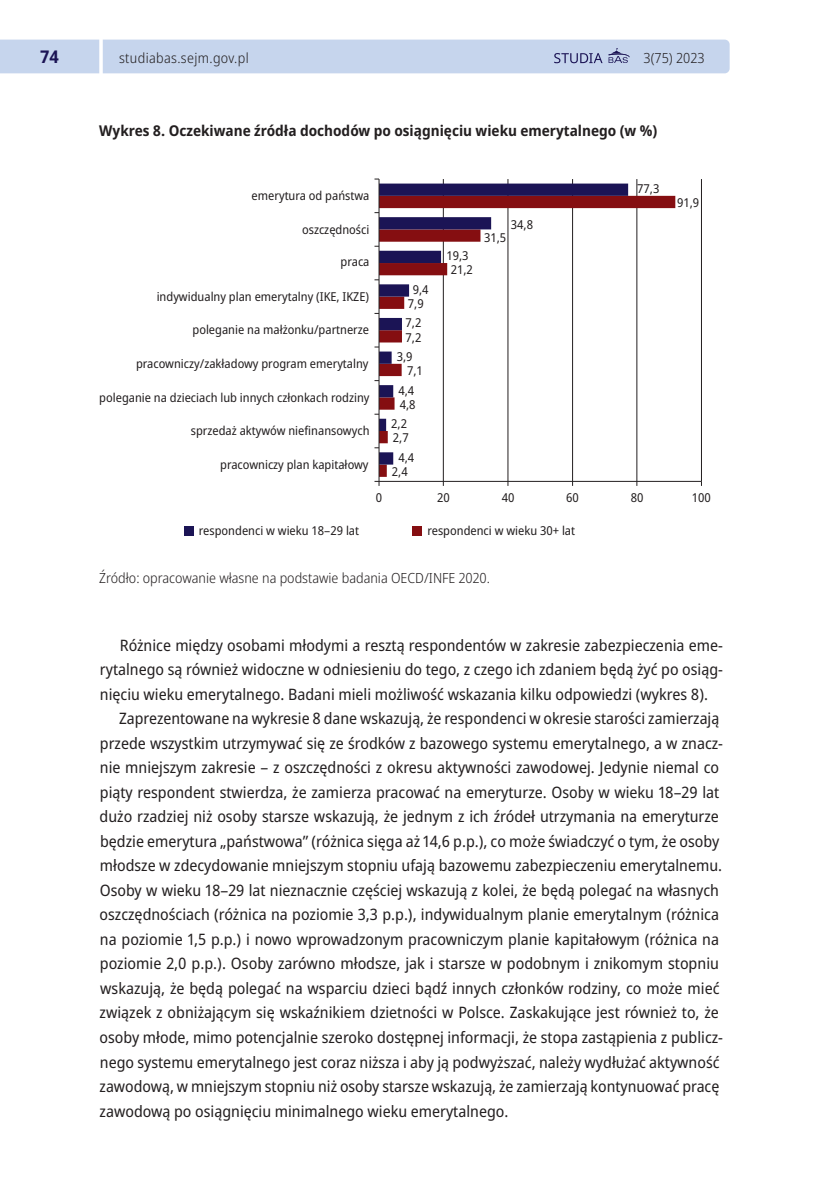
<style>
.page{position:relative;width:819px;height:1191px;background:#fff}
.page>*{position:absolute;margin:0;border:0;box-sizing:border-box;transform-origin:0 0}
.t1{font:700 semi-condensed 17.5px "Noto Sans";color:#1b1455}
.t2{font:semi-condensed 15.75px "Noto Sans";color:#231f20}
.t3{font:700 semi-condensed 14.88px "Noto Sans";color:#231f20}
.t4{font:300 semi-condensed 14px "Noto Sans";color:#231f20}
.t5{font:300 semi-condensed 14px "Noto Sans";letter-spacing:.025em;color:#231f20}
.t6{font:semi-condensed 12.25px "Noto Sans";color:#231f20}
</style>
<div class="page">
<div style="left:0;top:40px;width:729px;height:33px;background:#c6d5ed"></div>
<hr style="left:99px;top:0;width:4px;height:112px;background:#fff">
<hr style="left:701px;top:179px;width:1px;height:302px;background:#231f20">
<hr style="left:636px;top:179px;width:1px;height:302px;background:#231f20">
<hr style="left:572px;top:179px;width:1px;height:302px;background:#231f20">
<hr style="left:507px;top:179px;width:1px;height:302px;background:#231f20">
<hr style="left:443px;top:179px;width:1px;height:302px;background:#231f20">
<svg style="left:380px;top:196px;width:295px;height:281px"></svg>
<svg style="left:380px;top:184px;width:248px;height:280px"></svg>
<hr style="left:379px;top:481px;width:322px;height:1px;background:#231f20">
<hr style="left:379px;top:179px;width:1px;height:302px;background:#231f20">
<svg style="left:374px;top:481px;width:6px;height:5px"></svg>
<div style="left:184px;top:525px;width:10px;height:10px;background:#1b1455"></div>
<div style="left:412px;top:525px;width:10px;height:10px;background:#850e11"></div>
<p class="t1" style="left:40px;top:44px;width:20px">74</p>
<p class="t5" style="left:119px;top:48px;width:131px">studiabas.sejm.gov.pl</p>
<p class="t4" style="left:643px;top:48px;width:63px">3(75) 2023</p>
<p class="t3" style="left:99px;top:120px;width:559px">Wykres 8. Oczekiwane źródła dochodów po osiągnięciu wieku emerytalnego (w %)</p>
<p class="t6" style="left:252px;top:187px;width:119px">emerytura od państwa</p>
<p class="t6" style="left:302px;top:221px;width:69px">oszczędności</p>
<p class="t6" style="left:340px;top:253px;width:30px">praca</p>
<p class="t6" style="left:157px;top:288px;width:214px">indywidualny plan emerytalny (IKE, IKZE)</p>
<p class="t6" style="left:192px;top:321px;width:178px">poleganie na małżonku/partnerze</p>
<p class="t6" style="left:136px;top:355px;width:234px">pracowniczy/zakładowy program emerytalny</p>
<p class="t6" style="left:99px;top:388px;width:272px">poleganie na dzieciach lub innych członkach rodziny</p>
<p class="t6" style="left:191px;top:422px;width:180px">sprzedaż aktywów niefinansowych</p>
<p class="t6" style="left:220px;top:456px;width:150px">pracowniczy plan kapitałowy</p>
<p class="t6" style="left:412px;top:281px;width:17px">9,4</p>
<p class="t6" style="left:408px;top:295px;width:17px">7,9</p>
<p class="t6" style="left:405px;top:314px;width:17px">7,2</p>
<p class="t6" style="left:405px;top:328px;width:17px">7,2</p>
<p class="t6" style="left:397px;top:348px;width:17px">3,9</p>
<p class="t6" style="left:407px;top:362px;width:17px">7,1</p>
<p class="t6" style="left:398px;top:381px;width:17px">4,4</p>
<p class="t6" style="left:399px;top:396px;width:17px">4,8</p>
<p class="t6" style="left:391px;top:415px;width:17px">2,2</p>
<p class="t6" style="left:393px;top:429px;width:17px">2,7</p>
<p class="t6" style="left:398px;top:449px;width:17px">4,4</p>
<p class="t6" style="left:392px;top:463px;width:17px">2,4</p>
<p class="t6" style="left:446px;top:247px;width:24px">19,3</p>
<p class="t6" style="left:451px;top:261px;width:24px">21,2</p>
<p class="t6" style="left:511px;top:215px;width:24px">34,8</p>
<p class="t6" style="left:484px;top:229px;width:24px">31,5</p>
<p class="t6" style="left:637px;top:180px;width:24px">77,3</p>
<p class="t6" style="left:677px;top:194px;width:24px">91,9</p>
<p class="t6" style="left:376px;top:488px;width:8px">0</p>
<p class="t6" style="left:437px;top:488px;width:14px">20</p>
<p class="t6" style="left:502px;top:488px;width:14px">40</p>
<p class="t6" style="left:566px;top:488px;width:14px">60</p>
<p class="t6" style="left:630px;top:488px;width:14px">80</p>
<p class="t6" style="left:691px;top:488px;width:21px">100</p>
<p class="t6" style="left:199px;top:521px;width:162px">respondenci w wieku 18–29 lat</p>
<p class="t6" style="left:427px;top:521px;width:149px">respondenci w wieku 30+ lat</p>
<p class="t4" style="left:99px;top:568px;width:392px">Źródło: opracowanie własne na podstawie badania OECD/INFE 2020.</p>
<p class="t2" style="left:120px;top:634px;width:604px">Różnice między osobami młodymi a resztą respondentów w zakresie zabezpieczenia eme-</p>
<p class="t2" style="left:100px;top:658px;width:624px">rytalnego są również widoczne w odniesieniu do tego, z czego ich zdaniem będą żyć po osiąg-</p>
<p class="t2" style="left:100px;top:683px;width:609px">nięciu wieku emerytalnego. Badani mieli możliwość wskazania kilku odpowiedzi (wykres 8).</p>
<p class="t2" style="left:119px;top:707px;width:601px">Zaprezentowane na wykresie 8 dane wskazują, że respondenci w okresie starości zamierzają</p>
<p class="t2" style="left:100px;top:732px;width:624px">przede wszystkim utrzymywać się ze środków z bazowego systemu emerytalnego, a w znacz-</p>
<p class="t2" style="left:100px;top:756px;width:620px">nie mniejszym zakresie – z oszczędności z okresu aktywności zawodowej. Jedynie niemal co</p>
<p class="t2" style="left:100px;top:781px;width:620px">piąty respondent stwierdza, że zamierza pracować na emeryturze. Osoby w wieku 18–29 lat</p>
<p class="t2" style="left:100px;top:805px;width:621px">dużo rzadziej niż osoby starsze wskazują, że jednym z ich źródeł utrzymania na emeryturze</p>
<p class="t2" style="left:100px;top:830px;width:620px">będzie emerytura „państwowa” (różnica sięga aż 14,6 p.p.), co może świadczyć o tym, że osoby</p>
<p class="t2" style="left:100px;top:854px;width:623px">młodsze w zdecydowanie mniejszym stopniu ufają bazowemu zabezpieczeniu emerytalnemu.</p>
<p class="t2" style="left:100px;top:879px;width:620px">Osoby w wieku 18–29 lat nieznacznie częściej wskazują z kolei, że będą polegać na własnych</p>
<p class="t2" style="left:100px;top:903px;width:621px">oszczędnościach (różnica na poziomie 3,3 p.p.), indywidualnym planie emerytalnym (różnica</p>
<p class="t2" style="left:100px;top:928px;width:620px">na poziomie 1,5 p.p.) i nowo wprowadzonym pracowniczym planie kapitałowym (różnica na</p>
<p class="t2" style="left:100px;top:952px;width:620px">poziomie 2,0 p.p.). Osoby zarówno młodsze, jak i starsze w podobnym i znikomym stopniu</p>
<p class="t2" style="left:100px;top:977px;width:620px">wskazują, że będą polegać na wsparciu dzieci bądź innych członków rodziny, co może mieć</p>
<p class="t2" style="left:100px;top:1001px;width:621px">związek z obniżającym się wskaźnikiem dzietności w Polsce. Zaskakujące jest również to, że</p>
<p class="t2" style="left:100px;top:1026px;width:625px">osoby młode, mimo potencjalnie szeroko dostępnej informacji, że stopa zastąpienia z publicz-</p>
<p class="t2" style="left:100px;top:1050px;width:621px">nego systemu emerytalnego jest coraz niższa i aby ją podwyższać, należy wydłużać aktywność</p>
<p class="t2" style="left:100px;top:1075px;width:621px">zawodową, w mniejszym stopniu niż osoby starsze wskazują, że zamierzają kontynuować pracę</p>
<p class="t2" style="left:100px;top:1099px;width:410px">zawodową po osiągnięciu minimalnego wieku emerytalnego.</p>
</div>
